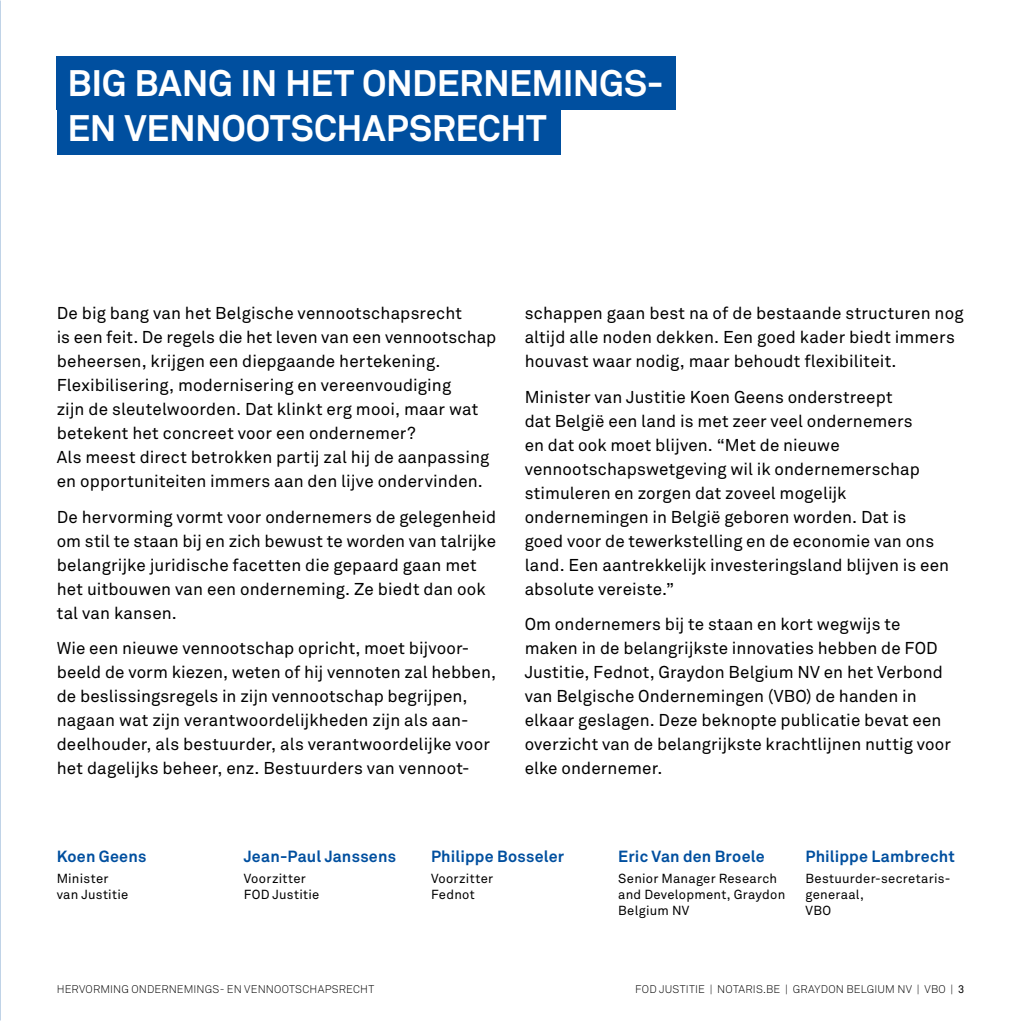
<style>
.page{position:relative;width:1021px;height:1021px;background:#fff}
.page>*{position:absolute;margin:0;border:0;box-sizing:border-box;transform-origin:0 0}
.t1{font:700 36.4px/45px "Akkurat";letter-spacing:-.01em;color:#fff}
.t2{font:17px/24px "Akkurat";letter-spacing:.01em;color:#000}
.t3{font:700 16px "Akkurat";letter-spacing:.015em;color:#004f9f}
.t4{font:13px/15.6px "Akkurat";letter-spacing:.02em;color:#000}
.t5{font:300 11px "Akkurat";letter-spacing:.015em;color:#000}
.s1{font-weight:400}
</style>
<div class="page">
<div style="left:57px;top:57px;width:618px;height:53px;background:#004f9f"></div>
<div style="left:57px;top:104px;width:503px;height:51px;background:#004f9f"></div>
<h1 class="t1" style="left:67px;top:61px;width:597px">BIG BANG IN HET ONDERNEMINGS-<br>EN VENNOOTSCHAPSRECHT</h1>
<p class="t2" style="left:57px;top:302px;width:441px">De big bang van het Belgische vennootschapsrecht<br>is een feit. De regels die het leven van een vennootschap beheersen, krijgen een diepgaande hertekening.<br>Flexibilisering, modernisering en vereenvoudiging<br>zijn de sleutelwoorden. Dat klinkt erg mooi, maar wat betekent het concreet voor een ondernemer?<br>Als meest direct betrokken partij zal hij de aanpassing en opportuniteiten immers aan den lijve ondervinden.</p>
<p class="t2" style="left:57px;top:505px;width:441px">De hervorming vormt voor ondernemers de gelegenheid om stil te staan bij en zich bewust te worden van talrijke belangrijke juridische facetten die gepaard gaan met het uitbouwen van een onderneming. Ze biedt dan ook tal van kansen.</p>
<p class="t2" style="left:57px;top:636px;width:441px">Wie een nieuwe vennootschap opricht, moet bijvoor&shy;beeld de vorm kiezen, weten of hij vennoten zal hebben, de beslissingsregels in zijn vennootschap begrijpen, nagaan wat zijn verantwoordelijkheden zijn als aan&shy;deelhouder, als bestuurder, als verantwoordelijke voor het dagelijks beheer, enz. Bestuurders van vennoot-</p>
<p class="t2" style="left:524px;top:302px;width:440px">schappen gaan best na of de bestaande structuren nog altijd alle noden dekken. Een goed kader biedt immers houvast waar nodig, maar behoudt flexibiliteit.</p>
<p class="t2" style="left:524px;top:385px;width:426px">Minister van Justitie Koen Geens onderstreept<br>dat België een land is met zeer veel ondernemers<br>en dat ook moet blijven. “Met de nieuwe vennootschapswetgeving wil ik ondernemerschap stimuleren en zorgen dat zoveel mogelijk ondernemingen in België geboren worden. Dat is<br>goed voor de tewerkstelling en de economie van ons land. Een aantrekkelijk investeringsland blijven is een absolute vereiste.”</p>
<p class="t2" style="left:524px;top:612px;width:428px">Om ondernemers bij te staan en kort wegwijs te maken in de belangrijkste innovaties hebben de FOD Justitie, Fednot, Graydon Belgium NV en het Verbond van Belgische Ondernemingen (VBO) de handen in elkaar geslagen. Deze beknopte publicatie bevat een overzicht van de belangrijkste krachtlijnen nuttig voor elke ondernemer.</p>
<p class="t3" style="left:57px;top:846px;width:91px">Koen Geens</p>
<p class="t4" style="left:57px;top:871px;width:73px">Minister van Justitie</p>
<p class="t3" style="left:244px;top:846px;width:154px">Jean-Paul Janssens</p>
<p class="t4" style="left:244px;top:871px;width:77px">Voorzitter<br>FOD Justitie</p>
<p class="t3" style="left:431px;top:846px;width:135px">Philippe Bosseler</p>
<p class="t4" style="left:431px;top:871px;width:63px">Voorzitter<br>Fednot</p>
<p class="t3" style="left:618px;top:846px;width:148px">Eric Van den Broele</p>
<p class="t4" style="left:618px;top:871px;width:169px">Senior Manager Research and Development, Graydon<br>Belgium NV</p>
<p class="t3" style="left:805px;top:846px;width:151px">Philippe Lambrecht</p>
<p class="t4" style="left:805px;top:871px;width:146px">Bestuurder-secretaris&shy;generaal,<br>VBO</p>
<p class="t5" style="left:57px;top:982px;width:319px">HERVORMING ONDERNEMINGS- EN VENNOOTSCHAPSRECHT</p>
<p class="t5" style="left:635px;top:982px;width:330px">FOD JUSTITIE | NOTARIS.BE | GRAYDON BELGIUM NV | VBO | <span class="s1">3</span></p>
</div>
